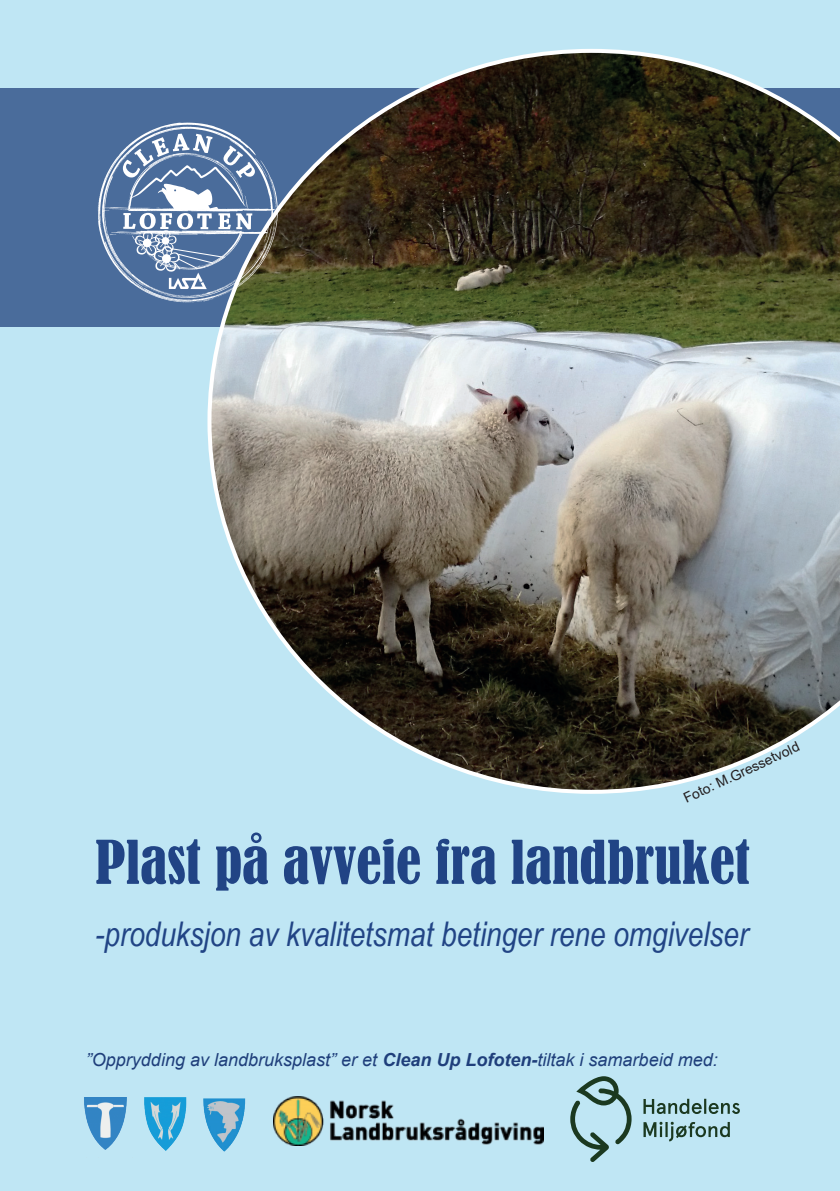
<style>
.page{position:relative;width:840px;height:1191px;background:#fff}
.page>*{position:absolute;margin:0;border:0;box-sizing:border-box;transform-origin:0 0}
.t1{font:condensed 56px "Bernard";color:#214485}
.t2{font:italic 34px "Arial Narrow";color:#214485}
.t3{font:italic 18px "Arial";color:#1f3f7b}
.t4{font:14px "Arial";color:#231f20}
.s1{font-weight:700}
</style>
<div class="page">
<div style="left:0;top:0;width:839px;height:1191px;background:#bfe6f4"></div>
<div style="left:0;top:88px;width:839px;height:239px;background:#4a6c9b"></div>
<svg style="left:207px;top:49px;width:632px;height:745px;background:#747770"></svg>
<img style="left:273px;top:1096px;width:270px;height:49px">
<svg style="left:98px;top:122px;width:179px;height:180px"></svg>
<img style="left:137px;top:1098px;width:55px;height:59px">
<img style="left:192px;top:1098px;width:64px;height:59px">
<img style="left:73px;top:1098px;width:64px;height:59px">
<svg style="left:570px;top:1076px;width:61px;height:86px;background:#97bcc0"></svg>
<svg style="left:643px;top:1098px;width:58px;height:16px"></svg>
<hr style="left:703px;top:1098px;width:3px;height:15px;background:#1b3920">
<svg style="left:708px;top:1103px;width:31px;height:11px"></svg>
<svg style="left:643px;top:1121px;width:86px;height:20px;background:#8cb1b3"></svg>
<p class="t4" style="left:680px;top:790px;width:128px;rotate:-25deg">Foto: M.Gressetvold</p>
<h1 class="t1" style="left:95px;top:830px;width:656px">Plast på avveie fra landbruket</h1>
<h2 class="t2" style="left:95px;top:910px;width:654px">-produksjon av kvalitetsmat betinger rene omgivelser</h2>
<p class="t3" style="left:86px;top:1047px;width:633px">”Opprydding av landbruksplast” er et <span class="s1">Clean Up Lofoten-</span>tiltak i samarbeid med:</p>
</div>
